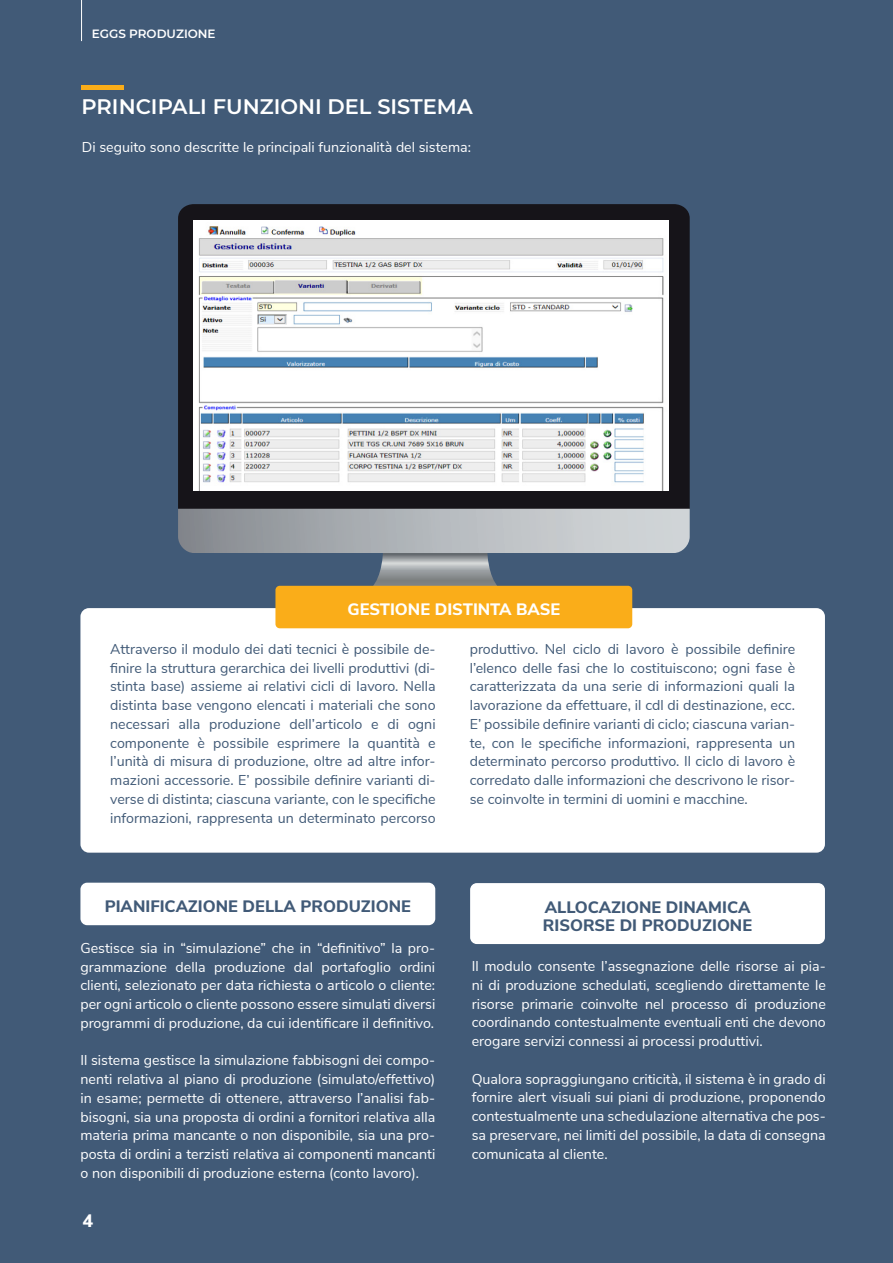
<style>
.page{position:relative;width:893px;height:1263px;background:#415a77}
.page>*{position:absolute;margin:0;border:0;box-sizing:border-box;transform-origin:0 0}
.t1{font:600 21px "Montserrat";color:#fff}
.t2{font:800 18px "Nunito Sans";color:#fff}
.t3{font:800 16.5px "Nunito Sans";color:#415a77}
.t4{font:800 16.5px "Nunito Sans";color:#fff}
.t5{font:14.25px/18.8px "Nunito Sans";color:#fff;text-align:justify}
.t6{font:14.25px/18.8px "Nunito Sans";color:#415a77;text-align:justify}
.t7{font:600 12px "Montserrat";color:#fff}
</style>
<div class="page">
<hr style="left:81px;top:85px;width:42px;height:4px;background:#faad19">
<div style="left:80px;top:883px;width:355px;height:42px;background:#fff;border-radius:7px"></div>
<div style="left:470px;top:883px;width:355px;height:61px;background:#fff;border-radius:7px"></div>
<svg style="left:178px;top:204px;width:512px;height:305px;background:#2a282d"></svg>
<svg style="left:178px;top:509px;width:512px;height:99px"></svg>
<img style="left:193px;top:223px;width:474px;height:267px">
<div style="left:80px;top:608px;width:745px;height:245px;background:#fff;border-radius:9px"></div>
<div style="left:275px;top:586px;width:357px;height:42px;background:#faad19;border-radius:4px"></div>
<hr style="left:81px;top:0;width:1px;height:41px;background:#fff">
<p class="t7" style="left:92px;top:25px;width:125px">EGGS PRODUZIONE</p>
<p class="t1" style="left:82px;top:92px;width:393px">PRINCIPALI FUNZIONI DEL SISTEMA</p>
<p class="t5" style="left:82px;top:137px;width:391px">Di seguito sono descritte le principali funzionalità del sistema:</p>
<p class="t4" style="left:348px;top:597px;width:214px">GESTIONE DISTINTA BASE</p>
<p class="t6" style="left:110px;top:638px;width:327px">Attraverso il modulo dei dati tecnici è possibile de&shy;finire la struttura gerarchica dei livelli produttivi (di&shy;stinta base) assieme ai relativi cicli di lavoro. Nella distinta base vengono elencati i materiali che sono necessari alla produzione dell’articolo e di ogni componente è possibile esprimere la quantità e l’unità di misura di produzione, oltre ad altre infor&shy;mazioni accessorie. E’ possibile definire varianti di&shy;verse di distinta; ciascuna variante, con le specifiche informazioni, rappresenta un determinato percorso</p>
<p class="t6" style="left:470px;top:638px;width:327px">produttivo. Nel ciclo di lavoro è possibile definire l’elenco delle fasi che lo costituiscono; ogni fase è caratterizzata da una serie di informazioni quali la lavorazione da effettuare, il cdl di destinazione, ecc.<br>E’ possibile definire varianti di ciclo; ciascuna varian&shy;te, con le specifiche informazioni, rappresenta un determinato percorso produttivo. Il ciclo di lavoro è corredato dalle informazioni che descrivono le risor&shy;se coinvolte in termini di uomini e macchine.</p>
<p class="t3" style="left:105px;top:894px;width:308px">PIANIFICAZIONE DELLA PRODUZIONE</p>
<p class="t5" style="left:80px;top:938px;width:356px">Gestisce sia in “simulazione” che in “definitivo” la pro&shy;grammazione della produzione dal portafoglio ordini clienti, selezionato per data richiesta o articolo o cliente: per ogni articolo o cliente possono essere simulati diversi programmi di produzione, da cui identificare il definitivo.</p>
<p class="t5" style="left:80px;top:1050px;width:356px">Il sistema gestisce la simulazione fabbisogni dei compo&shy;nenti relativa al piano di produzione (simulato/effettivo) in esame; permette di ottenere, attraverso l’analisi fab&shy;bisogni, sia una proposta di ordini a fornitori relativa alla materia prima mancante o non disponibile, sia una pro&shy;posta di ordini a terzisti relativa ai componenti mancanti o non disponibili di produzione esterna (conto lavoro).</p>
<p class="t2" style="left:82px;top:1208px;width:12px">4</p>
<p class="t3" style="left:545px;top:895px;width:207px">ALLOCAZIONE DINAMICA</p>
<p class="t3" style="left:543px;top:913px;width:211px">RISORSE DI PRODUZIONE</p>
<p class="t5" style="left:472px;top:956px;width:356px">Il modulo consente l’assegnazione delle risorse ai pia&shy;ni di produzione schedulati, scegliendo direttamente le risorse primarie coinvolte nel processo di produzione coordinando contestualmente eventuali enti che devono erogare servizi connessi ai processi produttivi.</p>
<p class="t5" style="left:472px;top:1068px;width:356px">Qualora sopraggiungano criticità, il sistema è in grado di fornire alert visuali sui piani di produzione, proponendo contestualmente una schedulazione alternativa che pos&shy;sa preservare, nei limiti del possibile, la data di consegna comunicata al cliente.</p>
</div>
